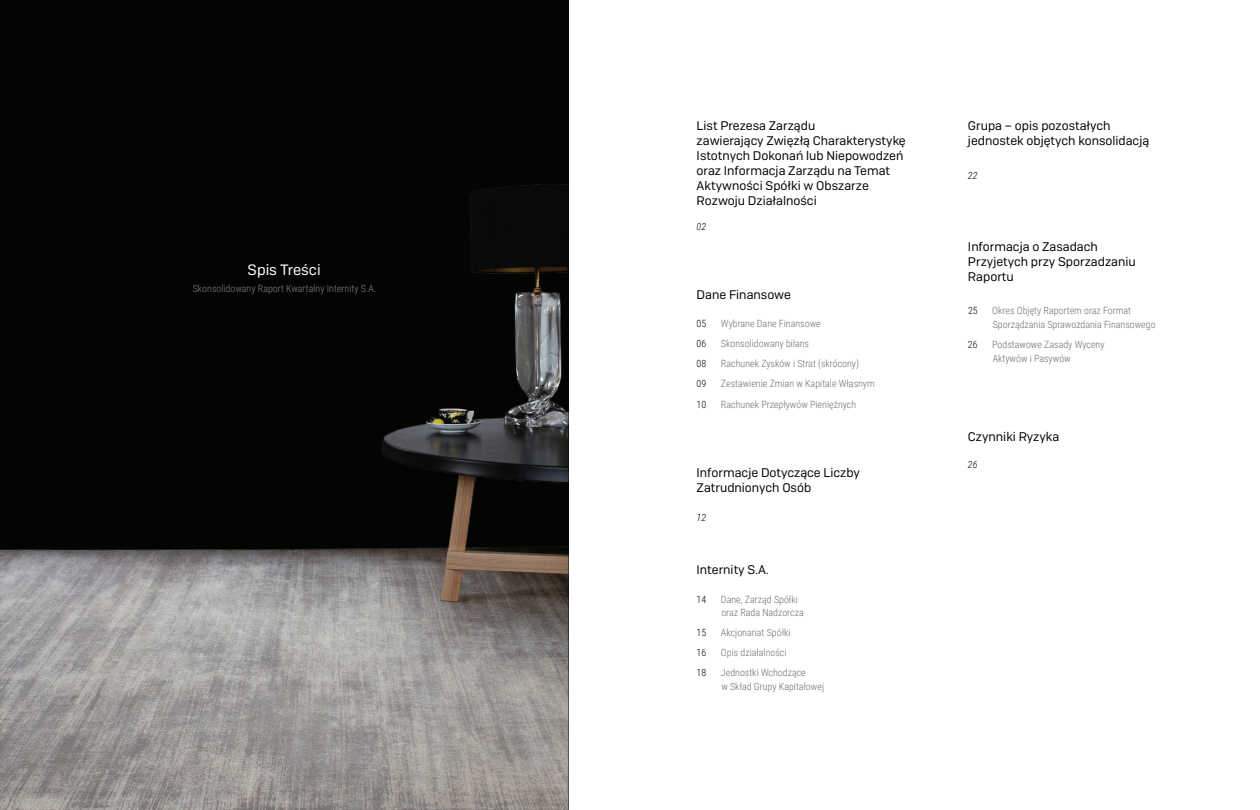
<style>
.page{position:relative;width:1260px;height:810px;background:#fff}
.page>*{position:absolute;margin:0;border:0;box-sizing:border-box;transform-origin:0 0}
.t1{font:15px "Camber";color:#fff}
.t2{font:12.5px/15px "Camber";color:#040503}
.t3{font:300 10px/13.8px "Roboto Condensed";color:#6d6e70}
.t4{font:300 10px "Roboto Condensed";color:#808180}
.t5{font:300 10px "Roboto Condensed";color:#040503}
.t6{font:italic 300 10px "Roboto Condensed";color:#040503}
</style>
<div class="page">
<div style="left:0;top:0;width:569px;height:810px;background:#040503"></div>
<img style="left:0;top:184px;width:569px;height:626px">
<h1 class="t1" style="left:248px;top:261px;width:75px">Spis Treści</h1>
<p class="t4" style="left:193px;top:282px;width:185px">Skonsolidowany Raport Kwartalny Internity S.A.</p>
<p class="t2" style="left:697px;top:118px;width:211px">List Prezesa Zarządu<br>zawierający Zwięzłą Charakterystykę<br>Istotnych Dokonań lub Niepowodzeń oraz Informacja Zarządu na Temat<br>Aktywności Spółki w Obszarze<br>Rozwoju Działalności</p>
<p class="t6" style="left:697px;top:220px;width:11px">02</p>
<p class="t2" style="left:697px;top:287px;width:96px">Dane Finansowe</p>
<p class="t5" style="left:697px;top:316px;width:11px">05</p>
<p class="t3" style="left:721px;top:316px;width:101px">Wybrane Dane Finansowe</p>
<p class="t5" style="left:697px;top:336px;width:11px">06</p>
<p class="t3" style="left:721px;top:336px;width:90px">Skonsolidowany bilans</p>
<p class="t5" style="left:697px;top:356px;width:11px">08</p>
<p class="t3" style="left:721px;top:356px;width:140px">Rachunek Zysków i Strat (skrócony)</p>
<p class="t5" style="left:697px;top:376px;width:11px">09</p>
<p class="t3" style="left:721px;top:376px;width:155px">Zestawienie Zmian w Kapitale Własnym</p>
<p class="t5" style="left:697px;top:397px;width:11px">10</p>
<p class="t3" style="left:721px;top:397px;width:137px">Rachunek Przepływów Pieniężnych</p>
<p class="t2" style="left:697px;top:465px;width:165px">Informacje Dotyczące Liczby<br>Zatrudnionych Osób</p>
<p class="t6" style="left:697px;top:510px;width:11px">12</p>
<p class="t2" style="left:697px;top:562px;width:74px">Internity S.A.</p>
<p class="t5" style="left:697px;top:592px;width:11px">14</p>
<p class="t3" style="left:721px;top:592px;width:84px">Dane, Zarząd Spółki oraz Rada Nadzorcza</p>
<p class="t5" style="left:697px;top:626px;width:11px">15</p>
<p class="t3" style="left:721px;top:626px;width:71px">Akcjonariat Spółki</p>
<p class="t5" style="left:697px;top:646px;width:11px">16</p>
<p class="t3" style="left:721px;top:646px;width:67px">Opis działalności</p>
<p class="t5" style="left:697px;top:666px;width:11px">18</p>
<p class="t3" style="left:721px;top:666px;width:105px">Jednostki Wchodzące<br>w Skład Grupy Kapitałowej</p>
<p class="t2" style="left:968px;top:118px;width:183px">Grupa – opis pozostałych jednostek objętych konsolidacją</p>
<p class="t6" style="left:968px;top:168px;width:11px">22</p>
<p class="t2" style="left:968px;top:239px;width:169px">Informacja o Zasadach<br>Przyjetych przy Sporzadzaniu<br>Raportu</p>
<p class="t5" style="left:968px;top:304px;width:11px">25</p>
<p class="t3" style="left:992px;top:303px;width:165px">Okres Objęty Raportem oraz Format<br>Sporządzania Sprawozdania Finansowego</p>
<p class="t5" style="left:968px;top:337px;width:11px">26</p>
<p class="t3" style="left:992px;top:337px;width:114px">Podstawowe Zasady Wyceny<br>Aktywów i Pasywów</p>
<p class="t2" style="left:968px;top:429px;width:93px">Czynniki Ryzyka</p>
<p class="t6" style="left:968px;top:457px;width:11px">26</p>
</div>
